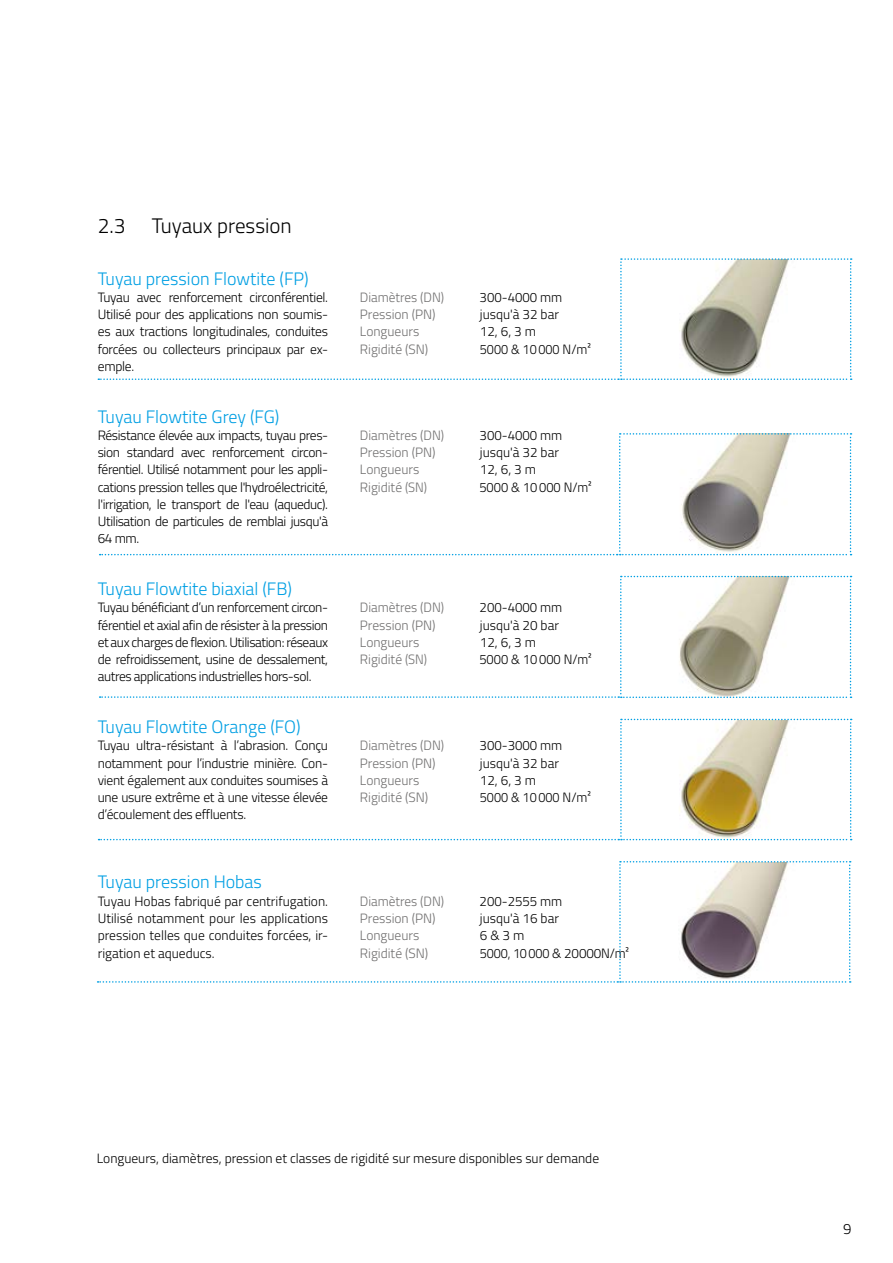
<style>
.page{position:relative;width:893px;height:1263px;background:#fff}
.page>*{position:absolute;margin:0;border:0;box-sizing:border-box;transform-origin:0 0}
.t1{font:300 21px "Titillium Web";color:#000}
.t2{font:300 18px "Titillium Web";color:#009fe3}
.t3{font:300 15px "Titillium Web";color:#000}
.t4{font:300 13.5px/17.2px "Titillium Web";color:#000;text-align:justify}
.t5{font:300 13.5px "Titillium Web";color:#706f6f}
.t6{font:300 13.5px "Titillium Web";color:#000;scale:.94 1}
.t7{font:300 13.5px "Titillium Web";color:#000;scale:.96 1}
</style>
<div class="page">
<svg style="left:100px;top:433px;width:751px;height:122px"></svg>
<svg style="left:100px;top:576px;width:751px;height:122px"></svg>
<svg style="left:99px;top:719px;width:753px;height:121px"></svg>
<svg style="left:98px;top:861px;width:753px;height:122px"></svg>
<svg style="left:98px;top:258px;width:754px;height:122px"></svg>
<h1 class="t1" style="left:98px;top:210px;width:195px">2.3 Tuyaux pression</h1>
<h2 class="t2" style="left:98px;top:265px;width:212px">Tuyau pression Flowtite (FP)</h2>
<p class="t4" style="left:98px;top:288px;width:232px">Tuyau avec renforcement circonférentiel.<br>Utilisé pour des applications non soumis&shy;es aux tractions longitudinales, conduites forcées ou collecteurs principaux par ex&shy;emple.</p>
<h2 class="t2" style="left:98px;top:403px;width:183px">Tuyau Flowtite Grey (FG)</h2>
<p class="t4" style="left:98px;top:426px;width:232px">Résistance élevée aux impacts, tuyau pres&shy;sion standard avec renforcement circon&shy;férentiel. Utilisé notamment pour les appli&shy;cations pression telles que l'hydroélectricité, l'irrigation, le transport de l'eau (aqueduc).<br>Utilisation de particules de remblai jusqu'à 64 mm.</p>
<h2 class="t2" style="left:98px;top:576px;width:196px">Tuyau Flowtite biaxial (FB)</h2>
<p class="t4" style="left:98px;top:598px;width:232px">Tuyau bénéficiant d’un renforcement circon&shy;férentiel et axial afin de résister à la pression et aux charges de flexion. Utilisation: réseaux de refroidissement, usine de dessalement, autres applications industrielles hors-sol.</p>
<h2 class="t2" style="left:98px;top:714px;width:204px">Tuyau Flowtite Orange (FO)</h2>
<p class="t4" style="left:98px;top:736px;width:232px">Tuyau ultra-résistant à l’abrasion. Conçu notamment pour l’industrie minière. Con&shy;vient également aux conduites soumises à une usure extrême et à une vitesse élevée d’écoulement des effluents.</p>
<h2 class="t2" style="left:98px;top:869px;width:166px">Tuyau pression Hobas</h2>
<p class="t4" style="left:98px;top:892px;width:232px">Tuyau Hobas fabriqué par centrifugation.<br>Utilisé notamment pour les applications pression telles que conduites forcées, ir&shy;rigation et aqueducs.</p>
<p class="t5" style="left:360px;top:287px;width:86px">Diamètres (DN)</p>
<p class="t4" style="left:480px;top:288px;width:84px">300-4000 mm</p>
<p class="t5" style="left:360px;top:305px;width:77px">Pression (PN)</p>
<p class="t4" style="left:480px;top:305px;width:81px">jusqu'à 32 bar</p>
<p class="t5" style="left:360px;top:322px;width:61px">Longueurs</p>
<p class="t4" style="left:480px;top:322px;width:58px">12, 6, 3 m</p>
<p class="t5" style="left:360px;top:339px;width:70px">Rigidité (SN)</p>
<p class="t6" style="left:480px;top:339px;width:120px">5000 &amp; 10000 N/m²</p>
<p class="t5" style="left:360px;top:425px;width:86px">Diamètres (DN)</p>
<p class="t4" style="left:480px;top:426px;width:84px">300-4000 mm</p>
<p class="t5" style="left:360px;top:443px;width:77px">Pression (PN)</p>
<p class="t4" style="left:480px;top:443px;width:81px">jusqu'à 32 bar</p>
<p class="t5" style="left:360px;top:460px;width:61px">Longueurs</p>
<p class="t4" style="left:480px;top:460px;width:58px">12, 6, 3 m</p>
<p class="t5" style="left:360px;top:477px;width:69px">Rigidité (SN)</p>
<p class="t7" style="left:479px;top:477px;width:119px">5000 &amp; 10000 N/m²</p>
<p class="t5" style="left:360px;top:598px;width:86px">Diamètres (DN)</p>
<p class="t4" style="left:480px;top:598px;width:84px">200-4000 mm</p>
<p class="t5" style="left:360px;top:615px;width:77px">Pression (PN)</p>
<p class="t4" style="left:480px;top:616px;width:81px">jusqu'à 20 bar</p>
<p class="t5" style="left:360px;top:632px;width:61px">Longueurs</p>
<p class="t4" style="left:480px;top:633px;width:58px">12, 6, 3 m</p>
<p class="t5" style="left:360px;top:650px;width:69px">Rigidité (SN)</p>
<p class="t7" style="left:479px;top:650px;width:119px">5000 &amp; 10000 N/m²</p>
<p class="t5" style="left:360px;top:736px;width:86px">Diamètres (DN)</p>
<p class="t4" style="left:480px;top:736px;width:84px">300-3000 mm</p>
<p class="t5" style="left:360px;top:753px;width:77px">Pression (PN)</p>
<p class="t4" style="left:480px;top:754px;width:81px">jusqu'à 32 bar</p>
<p class="t5" style="left:360px;top:770px;width:61px">Longueurs</p>
<p class="t4" style="left:480px;top:771px;width:58px">12, 6, 3 m</p>
<p class="t5" style="left:360px;top:788px;width:70px">Rigidité (SN)</p>
<p class="t6" style="left:480px;top:788px;width:120px">5000 &amp; 10000 N/m²</p>
<p class="t5" style="left:360px;top:891px;width:86px">Diamètres (DN)</p>
<p class="t4" style="left:480px;top:892px;width:84px">200-2555 mm</p>
<p class="t5" style="left:360px;top:908px;width:77px">Pression (PN)</p>
<p class="t4" style="left:480px;top:909px;width:81px">jusqu'à 16 bar</p>
<p class="t5" style="left:360px;top:926px;width:61px">Longueurs</p>
<p class="t4" style="left:480px;top:926px;width:46px">6 &amp; 3 m</p>
<p class="t5" style="left:360px;top:943px;width:70px">Rigidité (SN)</p>
<p class="t6" style="left:480px;top:943px;width:160px">5000, 10000 &amp; 20000N/m²</p>
<p class="t4" style="left:97px;top:1148px;width:504px">Longueurs, diamètres, pression et classes de rigidité sur mesure disponibles sur demande</p>
<p class="t3" style="left:843px;top:1217px;width:10px">9</p>
</div>
